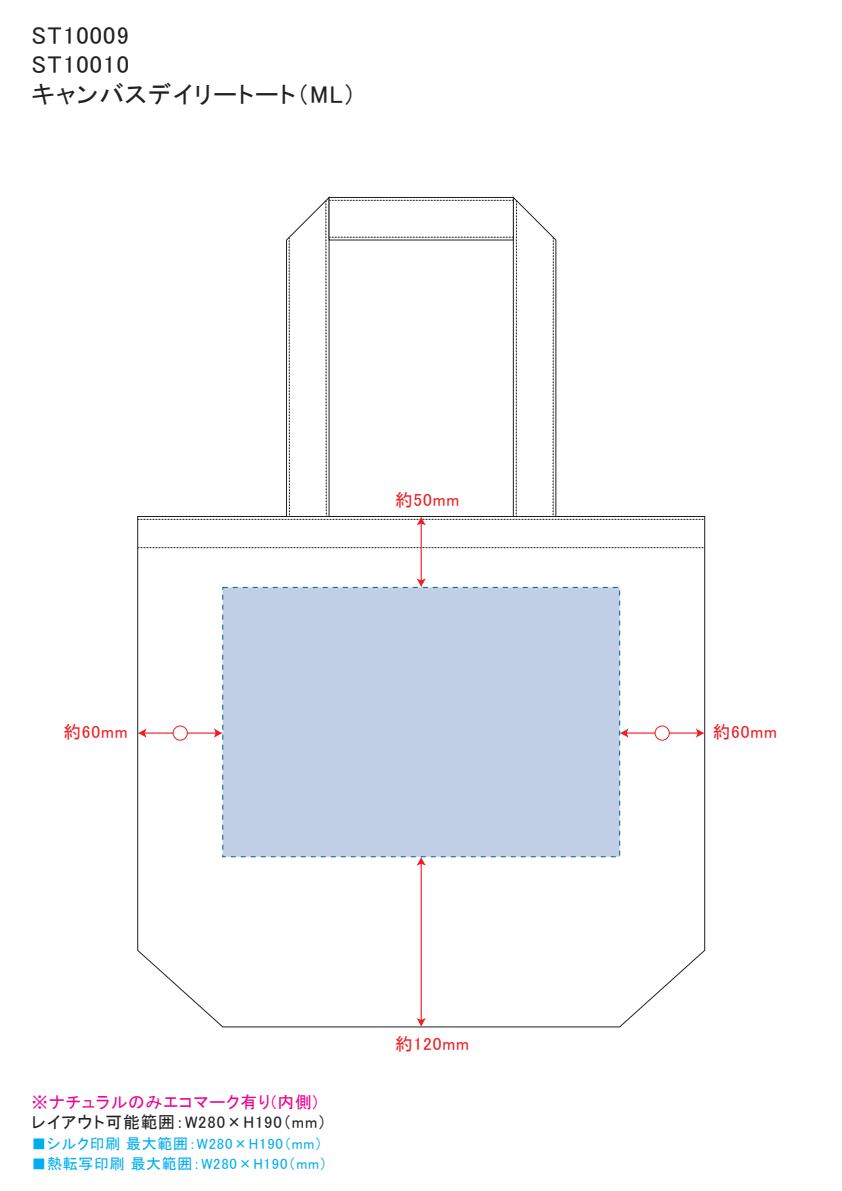
<style>
.page{position:relative;width:842px;height:1191px;background:#fff}
.page>*{position:absolute;margin:0;border:0;box-sizing:border-box;transform-origin:0 0}
.t1{font:24.35px/29.2px "MS P Gothic";letter-spacing:.05em;color:#231f20}
.t2{font:17.5px "MS P Gothic";letter-spacing:.05em;color:#ee1d23}
.t3{font:16.75px "MS P Gothic";letter-spacing:.05em;color:#231f20}
.t4{font:16.75px "MS P Gothic";letter-spacing:.05em;color:#ed028c}
.t5{font:14.9px "MS P Gothic";letter-spacing:.05em;color:#00aeef}
</style>
<div class="page">
<svg style="left:137px;top:516px;width:568px;height:511px"></svg>
<svg style="left:138px;top:547px;width:567px;height:1px"></svg>
<div style="left:222px;top:587px;width:398px;height:270px;background:#c0cfe5;border:1px dashed #005d9c"></div>
<hr style="left:421px;top:523px;width:1px;height:58px;background:#ee1d23">
<svg style="left:416px;top:578px;width:10px;height:9px"></svg>
<svg style="left:138px;top:196px;width:567px;height:329px"></svg>
<hr style="left:421px;top:863px;width:1px;height:157px;background:#ee1d23">
<svg style="left:416px;top:1018px;width:10px;height:9px"></svg>
<svg style="left:416px;top:856px;width:10px;height:9px"></svg>
<hr style="left:144px;top:732px;width:73px;height:1px;background:#ee1d23">
<svg style="left:138px;top:728px;width:8px;height:10px"></svg>
<svg style="left:214px;top:728px;width:9px;height:10px"></svg>
<div style="left:173px;top:726px;width:14px;height:14px;background:#fff;border-radius:50%"></div>
<div style="left:173px;top:725px;width:15px;height:15px;border:1px solid #ee1d23;border-radius:50%"></div>
<hr style="left:626px;top:732px;width:72px;height:1px;background:#ee1d23">
<svg style="left:620px;top:728px;width:8px;height:10px"></svg>
<svg style="left:696px;top:728px;width:9px;height:10px"></svg>
<div style="left:655px;top:726px;width:14px;height:14px;background:#fff;border-radius:50%"></div>
<div style="left:655px;top:725px;width:15px;height:15px;border:1px solid #ee1d23;border-radius:50%"></div>
<h1 class="t1" style="left:32px;top:21px;width:326px">ST10009<br>ST10010<br>キャンバスデイリートート（ML）</h1>
<p class="t2" style="left:395px;top:491px;width:66px">約50mm</p>
<p class="t2" style="left:63px;top:723px;width:66px">約60mm</p>
<p class="t2" style="left:713px;top:723px;width:66px">約60mm</p>
<p class="t4" style="left:32px;top:1093px;width:288px">※ナチュラルのみエコマーク有り(内側)</p>
<p class="t3" style="left:32px;top:1114px;width:296px">レイアウト可能範囲：W280×H190（mm）</p>
<p class="t5" style="left:32px;top:1136px;width:293px">■シルク印刷 最大範囲：W280×H190（mm）</p>
<p class="t5" style="left:32px;top:1156px;width:297px">■熱転写印刷 最大範囲：W280×H190（mm）</p>
<p class="t2" style="left:395px;top:1034px;width:75px">約120mm</p>
</div>
